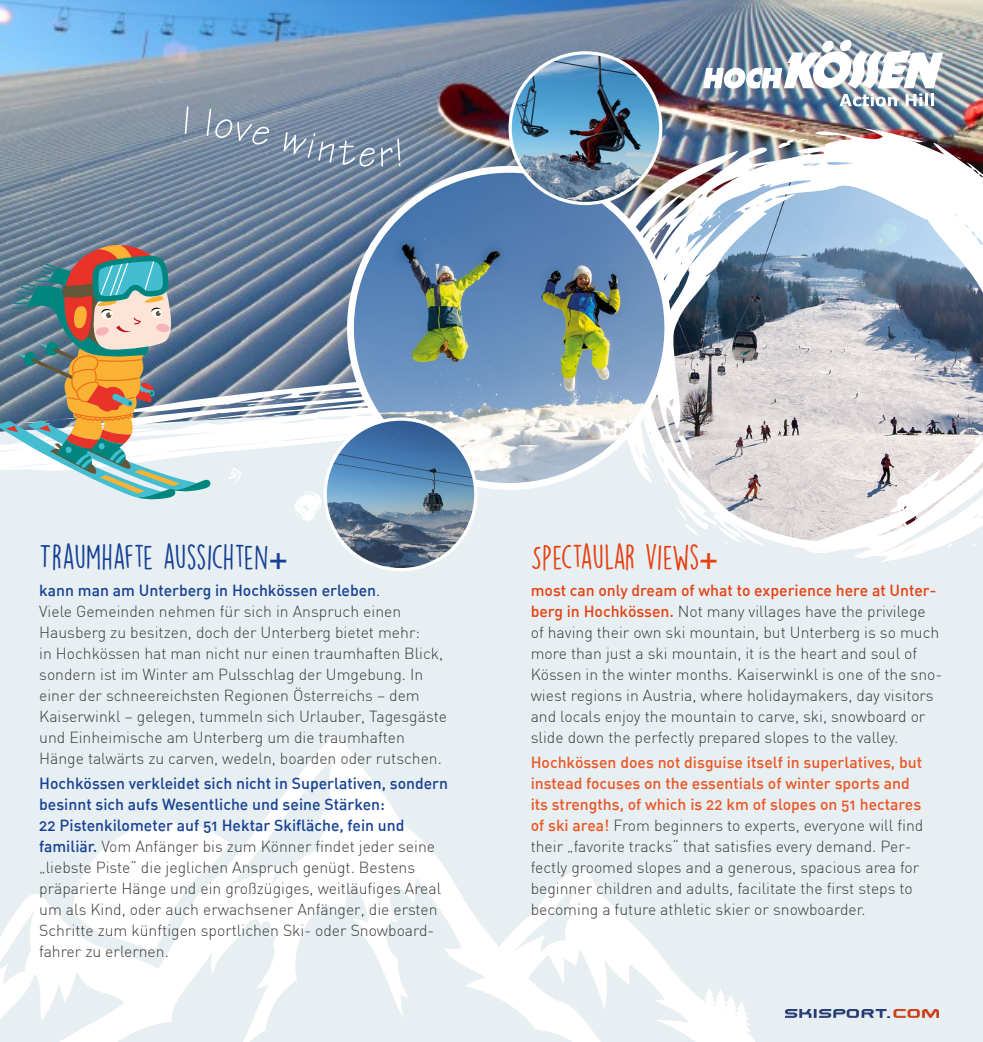
<style>
.page{position:relative;width:983px;height:1042px;background:#fff}
.page>*{position:absolute;margin:0;border:0;box-sizing:border-box;transform-origin:0 0}
.t1{font:31.5px "DK Lemon Yellow Sun";letter-spacing:-.01em;color:#164194}
.t2{font:31.5px "DK Lemon Yellow Sun";letter-spacing:-.03em;color:#e74011}
.t3{font:300 15.75px/21px "DIN";color:#3c3c3b}
.t4{font:15.75px/21px "DIN Medium Alternate";color:#164194}
.t5{font:15.75px/21px "DIN Medium Alternate";color:#ea5725}
.t6{font:15.75px "DIN Medium Alternate";color:#e74011}
.s1{font-family:"DIN";font-weight:300;color:#000}
.s2{font-family:"DIN Medium Alternate";font-weight:400;color:#164194}
.s3{font-family:"DIN Medium Alternate";font-weight:400;color:#e74011}
.s4{font-family:"DIN Medium Alternate";font-weight:400;color:#ea5725}
</style>
<div class="page">
<div style="left:0;top:483px;width:982px;height:559px;background:#e8eff3"></div>
<svg style="left:0;top:823px;width:11px;height:219px"></svg>
<svg style="left:11px;top:733px;width:632px;height:309px;fill:#e8eff3"></svg>
<svg style="left:495px;top:869px;width:348px;height:173px;fill:#e8eff3"></svg>
<svg style="left:700px;top:987px;width:50px;height:46px"></svg>
<img style="left:0;top:0;width:982px;height:333px">
<img style="left:703px;top:39px;width:240px;height:67px">
<svg style="left:322px;top:340px;width:28px;height:80px"></svg>
<svg style="left:328px;top:390px;width:14px;height:7px"></svg>
<svg style="left:0;top:242px;width:322px;height:279px;background:#9da9ad"></svg>
<svg style="left:185px;top:106px;width:3px;height:28px"></svg>
<svg style="left:206px;top:109px;width:63px;height:36px;background:#8d9cae"></svg>
<svg style="left:283px;top:132px;width:92px;height:35px;background:#8495ab"></svg>
<svg style="left:381px;top:138px;width:19px;height:29px"></svg>
<img style="left:591px;top:122px;width:391px;height:447px">
<svg style="left:872px;top:128px;width:51px;height:17px"></svg>
<svg style="left:974px;top:431px;width:8px;height:13px"></svg>
<svg style="left:787px;top:129px;width:9px;height:3px"></svg>
<svg style="left:790px;top:545px;width:7px;height:3px"></svg>
<svg style="left:947px;top:544px;width:5px;height:3px"></svg>
<svg style="left:970px;top:543px;width:6px;height:4px"></svg>
<svg style="left:675px;top:431px;width:19px;height:30px"></svg>
<svg style="left:921px;top:216px;width:6px;height:4px"></svg>
<svg style="left:763px;top:138px;width:53px;height:12px"></svg>
<img style="left:660px;top:151px;width:80px;height:185px">
<svg style="left:675px;top:489px;width:88px;height:56px"></svg>
<img style="left:350px;top:173px;width:317px;height:313px">
<img style="left:510px;top:53px;width:150px;height:150px">
<div style="left:508px;top:51px;width:154px;height:154px;border:3px solid #fff;border-radius:50%"></div>
<img style="left:325px;top:419px;width:150px;height:151px;border-radius:75px">
<div style="left:323px;top:417px;width:154px;height:154px;border:3px solid #fff;border-radius:50%"></div>
<img style="left:785px;top:1009px;width:152px;height:8px">
<h1 class="t1" style="left:39px;top:537px;width:261px">TRAUMHAFTE AUSSICHTEN+</h1>
<p class="t4" style="left:39px;top:579px;width:342px">kann man am Unterberg in Hochkössen erleben<span class="s1">.</span></p>
<p class="t3" style="left:39px;top:600px;width:409px">Viele Gemeinden nehmen für sich in Anspruch einen Hausberg zu besitzen, doch der Unterberg bietet mehr:<br>in Hochkössen hat man nicht nur einen traumhaften Blick, sondern ist im Winter am Pulsschlag der Umgebung. In einer der schneereichsten Regionen Österreichs – dem Kaiserwinkl – gelegen, tummeln sich Urlauber, Tagesgäste und Einheimische am Unterberg um die traumhaften Hänge talwärts zu carven, wedeln, boarden oder rutschen.</p>
<p class="t4" style="left:39px;top:773px;width:410px">Hochkössen verkleidet sich nicht in Superlativen, sondern besinnt sich aufs Wesentliche und seine Stärken:<br>22 Pistenkilometer auf 51 Hektar Skifläche, fein und</p>
<p class="t3" style="left:39px;top:836px;width:403px"><span class="s2">familiär.</span> Vom Anfänger bis zum Könner findet jeder seine „liebste Piste“ die jeglichen Anspruch genügt. Bestens präparierte Hänge und ein großzügiges, weitläufiges Areal um als Kind, oder auch erwachsener Anfänger, die ersten Schritte zum künftigen sportlichen Ski- oder Snowboard&shy;fahrer zu erlernen.</p>
<h1 class="t2" style="left:530px;top:537px;width:200px">SPECTAULAR VIEWS+</h1>
<p class="t6" style="left:530px;top:580px;width:407px">most can only dream of what to experience here at Unter-</p>
<p class="t3" style="left:530px;top:600px;width:413px"><span class="s3">berg in Hochkössen.</span> Not many villages have the privilege of having their own ski mountain, but Unterberg is so much more than just a ski mountain, it is the heart and soul of Kössen in the winter months. Kaiserwinkl is one of the sno&shy;wiest regions in Austria, where holidaymakers, day visitors and locals enjoy the mountain to carve, ski, snowboard or slide down the perfectly prepared slopes to the valley.</p>
<p class="t5" style="left:530px;top:752px;width:393px">Hochkössen does not disguise itself in superlatives, but instead focuses on the essentials of winter sports and its strengths, of which is 22 km of slopes on 51 hectares</p>
<p class="t3" style="left:530px;top:815px;width:394px"><span class="s4">of ski area!</span> From beginners to experts, everyone will find their „favorite tracks“ that satisfies every demand. Per&shy;fectly groomed slopes and a generous, spacious area for beginner children and adults, facilitate the first steps to becoming a future athletic skier or snowboarder.</p>
</div>
